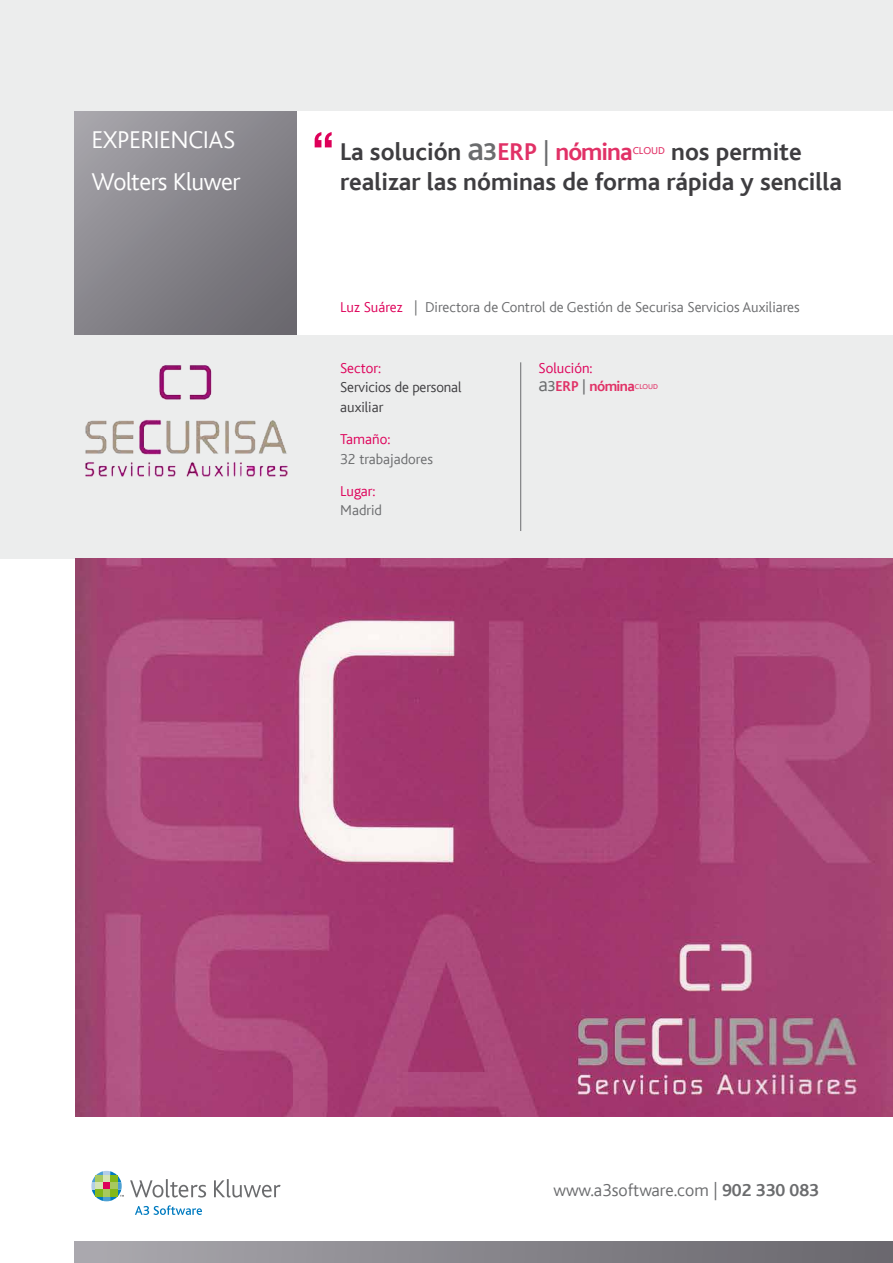
<style>
.page{position:relative;width:893px;height:1263px;background:#fff}
.page>*{position:absolute;margin:0;border:0;box-sizing:border-box;transform-origin:0 0}
.t1{font:700 25.5px/30.2px "Bliss";color:#3e3d40}
.t2{font:300 25.5px/42.2px "Bliss";letter-spacing:-.02em;color:#fff}
.t3{font:300 18px "Bliss";color:#6b6c6e}
.t4{font:300 15px "Bliss";color:#6b6c6e}
.t5{font:300 15px/18px "Bliss";color:#de0059}
.t6{font:300 15px/19.5px "Bliss";letter-spacing:-.01em;color:#3e3d40}
.t7{font:10.5px "Bliss";color:#e13166}
.s1{font-family:"Bliss 2";font-weight:500;font-size:34.5px;color:#6b6c6e}
.s2{font-family:"Bliss 2";color:#6b6c6e}
.s3{color:#e13166}
.s4{font-weight:400;color:#6b6c6e}
.s5{color:#de0059}
.s6{font-size:20.25px;color:#6b6c6e}
.s7{font-weight:700;color:#e13166}
.s8{font-weight:400;font-size:7.5px;color:#e13166}
.s9{font-weight:700}
</style>
<div class="page">
<div style="left:74px;top:1242px;width:819px;height:21px;background:linear-gradient(to right,#aaa8ae,#67656c)"></div>
<svg style="left:135px;top:1205px;width:67px;height:10px"></svg>
<svg style="left:91px;top:1171px;width:33px;height:30px"></svg>
<svg style="left:130px;top:1179px;width:76px;height:18px"></svg>
<svg style="left:214px;top:1179px;width:67px;height:18px"></svg>
<div style="left:0;top:0;width:893px;height:558px;background:#eceded"></div>
<svg style="left:74px;top:112px;width:224px;height:223px;background:#86858b"></svg>
<div style="left:298px;top:112px;width:595px;height:223px;background:#fff"></div>
<svg style="left:314px;top:132px;width:18px;height:15px"></svg>
<hr style="left:520px;top:362px;width:1px;height:169px;background:#6b6c6e">
<img style="left:75px;top:558px;width:818px;height:558px">
<img style="left:85px;top:365px;width:203px;height:112px">
<h1 class="t2" style="left:91px;top:119px;width:150px">EXPERIENCIAS<br>Wolters Kluwer</h1>
<h1 class="t1" style="left:340px;top:137px;width:294px">La solución <span class="s1">a</span><span class="s2">3</span><span class="s3">ERP</span> <span class="s4">|</span> <span class="s3">nómina</span></h1>
<p class="t7" style="left:633px;top:145px;width:34px">CLOUD</p>
<h1 class="t1" style="left:340px;top:137px;width:503px;text-indent:331px">nos permite realizar las nóminas de forma rápida y sencilla</h1>
<p class="t4" style="left:340px;top:299px;width:461px"><span class="s5">Luz Suárez</span> | Directora de Control de Gestión de Securisa Servicios Auxiliares</p>
<p class="t5" style="left:340px;top:359px;width:43px">Sector:</p>
<p class="t6" style="left:340px;top:378px;width:123px">Servicios de personal auxiliar</p>
<p class="t5" style="left:340px;top:431px;width:52px">Tamaño:</p>
<p class="t4" style="left:340px;top:451px;width:94px">32 trabajadores</p>
<p class="t5" style="left:340px;top:482px;width:37px">Lugar:</p>
<p class="t4" style="left:340px;top:503px;width:43px">Madrid</p>
<p class="t5" style="left:539px;top:359px;width:121px">Solución:<br><span class="s6">a</span><span class="s4">3</span><span class="s7">ERP</span> <span class="s4">|</span> <span class="s7">nómina</span><span class="s8">CLOUD</span></p>
<p class="t3" style="left:553px;top:1181px;width:267px">www.a3software.com | <span class="s9">902 330 083</span></p>
</div>
